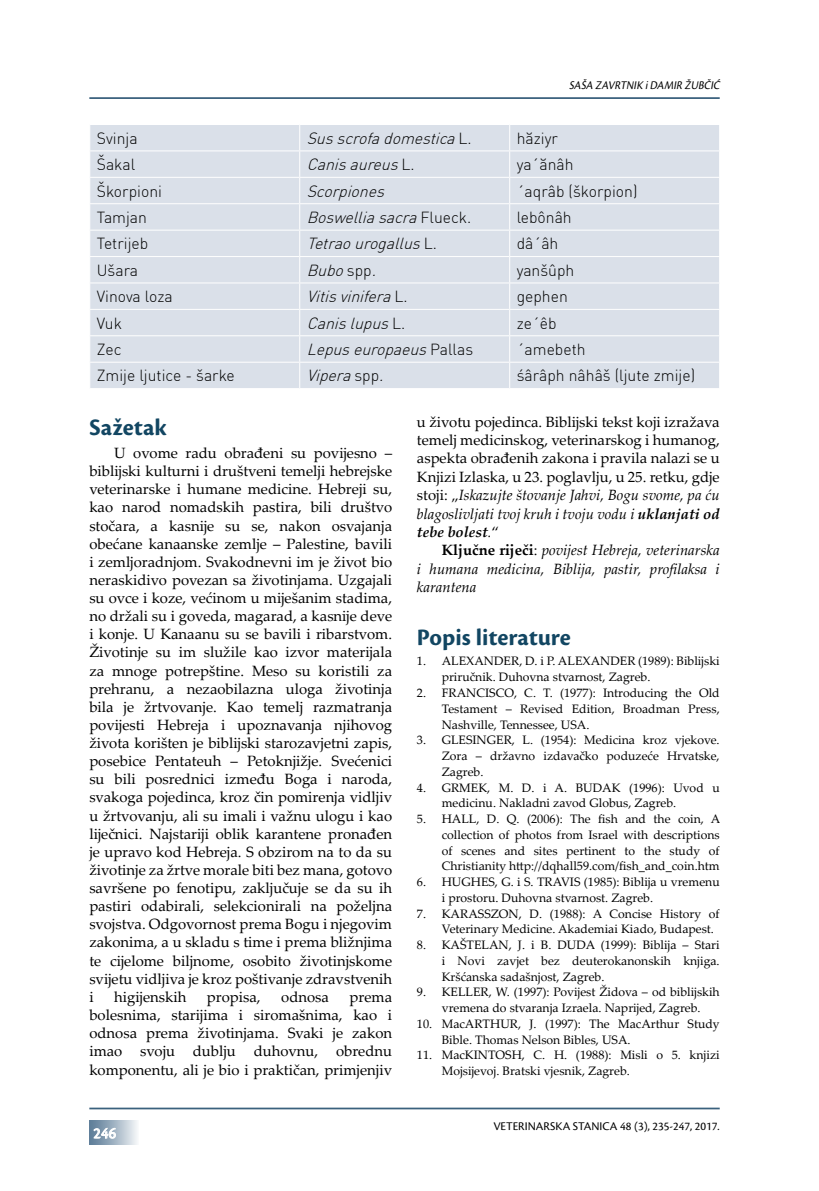
<style>
.page{position:relative;width:819px;height:1191px;background:#fff}
.page>*{position:absolute;margin:0;border:0;box-sizing:border-box;transform-origin:0 0}
.t1{font:700 24.5px "Cronos Pro";letter-spacing:.005em;color:#124662}
.t2{font:15.75px "DIN Lt";color:#000}
.t3{font:italic 15.75px "DIN Lt";color:#000}
.t4{font:15.75px "Cronos Pro";color:#fff}
.t5{font:14.88px/18.2px "Palatino Linotype";color:#000;text-align:justify}
.t6{font:italic 14.88px/18.4px "Palatino Linotype";color:#000;text-align:justify}
.t7{font:12.25px/15.8px "Palatino Linotype";color:#000}
.t8{font:12.25px "Cronos Pro";color:#000}
.t9{font:italic 12.25px "Cronos Pro";color:#000;scale:.9 1}
.s1{font-style:normal}
.s2{font-style:italic}
.s3{font-weight:700;font-style:italic}
.s4{font-weight:700;font-style:normal}
</style>
<div class="page">
<hr style="left:89px;top:1107px;width:630px;height:2px;background:#3a617d">
<hr style="left:89px;top:97px;width:630px;height:2px;background:#3a617d">
<div style="left:89px;top:1120px;width:50px;height:25px;background:linear-gradient(to right,#547592,#f0f3f6)"></div>
<svg style="left:93px;top:1126px;width:23px;height:13px"></svg>
<div style="left:90px;top:125px;width:629px;height:263px;background:#dae0e9"></div>
<hr style="left:89px;top:150px;width:211px;height:1px;background:#fff">
<hr style="left:300px;top:150px;width:209px;height:1px;background:#fff">
<hr style="left:509px;top:150px;width:211px;height:1px;background:#fff">
<hr style="left:89px;top:177px;width:211px;height:1px;background:#fff">
<hr style="left:300px;top:177px;width:209px;height:1px;background:#fff">
<hr style="left:509px;top:177px;width:211px;height:1px;background:#fff">
<hr style="left:89px;top:203px;width:211px;height:1px;background:#fff">
<hr style="left:300px;top:203px;width:209px;height:1px;background:#fff">
<hr style="left:509px;top:203px;width:211px;height:1px;background:#fff">
<hr style="left:89px;top:230px;width:211px;height:1px;background:#fff">
<hr style="left:300px;top:230px;width:209px;height:1px;background:#fff">
<hr style="left:509px;top:230px;width:211px;height:1px;background:#fff">
<hr style="left:89px;top:256px;width:211px;height:1px;background:#fff">
<hr style="left:300px;top:256px;width:209px;height:1px;background:#fff">
<hr style="left:509px;top:256px;width:211px;height:1px;background:#fff">
<hr style="left:89px;top:282px;width:211px;height:1px;background:#fff">
<hr style="left:300px;top:282px;width:209px;height:1px;background:#fff">
<hr style="left:509px;top:282px;width:211px;height:1px;background:#fff">
<hr style="left:89px;top:309px;width:211px;height:1px;background:#fff">
<hr style="left:300px;top:309px;width:209px;height:1px;background:#fff">
<hr style="left:509px;top:309px;width:211px;height:1px;background:#fff">
<hr style="left:89px;top:335px;width:211px;height:1px;background:#fff">
<hr style="left:300px;top:335px;width:209px;height:1px;background:#fff">
<hr style="left:509px;top:335px;width:211px;height:1px;background:#fff">
<hr style="left:89px;top:362px;width:211px;height:1px;background:#fff">
<hr style="left:300px;top:362px;width:209px;height:1px;background:#fff">
<svg style="left:299px;top:125px;width:1px;height:263px"></svg>
<hr style="left:509px;top:362px;width:211px;height:1px;background:#fff">
<svg style="left:509px;top:125px;width:1px;height:263px"></svg>
<p class="t9" style="left:569px;top:78px;width:172px">SAŠA ZAVRTNIK IDAMIR ŽUBČIĆ</p>
<p class="t2" style="left:97px;top:128px;width:42px">Svinja</p>
<p class="t3" style="left:307px;top:128px;width:166px">Susscrofadomestica<span class="s1">L .</span></p>
<p class="t2" style="left:516px;top:128px;width:43px">hăziyr</p>
<p class="t2" style="left:97px;top:154px;width:40px">Šakal</p>
<p class="t3" style="left:307px;top:154px;width:109px">Canisaureus<span class="s1">L .</span></p>
<p class="t2" style="left:516px;top:154px;width:58px">ya´ănâh</p>
<p class="t2" style="left:97px;top:180px;width:67px">Škorpioni</p>
<p class="t3" style="left:307px;top:180px;width:84px">Scorpiones</p>
<p class="t2" style="left:516px;top:180px;width:122px">´aqrâb (škorpion)</p>
<p class="t2" style="left:97px;top:207px;width:52px">Tamjan</p>
<p class="t3" style="left:307px;top:207px;width:166px">Boswelliasacra<span class="s1">F l u e c k .</span></p>
<p class="t2" style="left:516px;top:207px;width:57px">lebônâh</p>
<p class="t2" style="left:97px;top:233px;width:53px">Tetrijeb</p>
<p class="t3" style="left:307px;top:233px;width:132px">Tetraourogallus<span class="s1">L .</span></p>
<p class="t2" style="left:516px;top:233px;width:43px">dâ´âh</p>
<p class="t2" style="left:97px;top:260px;width:43px">Ušara</p>
<p class="t3" style="left:307px;top:260px;width:76px">Bubo<span class="s1">s p p</span> .</p>
<p class="t2" style="left:516px;top:260px;width:59px">yanšûph</p>
<p class="t2" style="left:97px;top:286px;width:78px">Vinova loza</p>
<p class="t3" style="left:307px;top:286px;width:102px">Vitisvinifera<span class="s1">L .</span></p>
<p class="t2" style="left:516px;top:286px;width:53px">gephen</p>
<p class="t2" style="left:97px;top:312px;width:27px">Vuk</p>
<p class="t3" style="left:307px;top:312px;width:100px">Canislupus<span class="s1">L .</span></p>
<p class="t2" style="left:516px;top:312px;width:41px">ze´êb</p>
<p class="t2" style="left:97px;top:339px;width:26px">Zec</p>
<p class="t3" style="left:307px;top:339px;width:168px">Lepuseuropaeus<span class="s1">P a l l a s</span></p>
<p class="t2" style="left:516px;top:339px;width:70px">´amebeth</p>
<p class="t2" style="left:97px;top:365px;width:140px">Zmije ljutice - šarke</p>
<p class="t3" style="left:307px;top:365px;width:83px">Vipera<span class="s1">s p p</span> .</p>
<p class="t2" style="left:516px;top:365px;width:180px">śârâph nâhâš (ljute zmije)</p>
<h1 class="t1" style="left:89px;top:413px;width:79px">Sažetak</h1>
<p class="t5" style="left:89px;top:443px;width:304px;text-indent:25px">U ovome radu obrađeni su povijesno – biblijski kulturni i društveni temelji hebrejske veterinarske i humane medicine. Hebreji su, kao narod nomadskih pastira, bili društvo stočara, a kasnije su se, nakon osvajanja obećane kanaanske zemlje – Palestine, bavili i zemljoradnjom. Svakodnevni im je život bio neraskidivo povezan sa životinjama. Uzgajali su ovce i koze, većinom u miješanim stadima, no držali su i goveda, magarad, a kasnije deve i konje. U Kanaanu su se bavili i ribarstvom.<br>Životinje su im služile kao izvor materijala za mnoge potrepštine. Meso su koristili za prehranu, a nezaobilazna uloga životinja bila je žrtvovanje. Kao temelj razmatranja povijesti Hebreja i upoznavanja njihovog života korišten je biblijski starozavjetni zapis, posebice Pentateuh – Petoknjižje. Svećenici su bili posrednici između Boga i naroda, svakoga pojedinca, kroz čin pomirenja vidljiv u žrtvovanju, ali su imali i važnu ulogu i kao liječnici. Najstariji oblik karantene pronađen je upravo kod Hebreja. S obzirom na to da su životinje za žrtve morale biti bez mana, gotovo savršene po fenotipu, zaključuje se da su ih pastiri odabirali, selekcionirali na poželjna svojstva. Odgovornost prema Bogu i njegovim zakonima, a u skladu s time i prema bližnjima te cijelome biljnome, osobito životinjskome svijetu vidljiva je kroz poštivanje zdravstvenih i</p>
<p class="t5" style="left:114px;top:987px;width:74px">higijenskih</p>
<p class="t5" style="left:207px;top:987px;width:55px">propisa,</p>
<p class="t5" style="left:281px;top:987px;width:49px">odnosa</p>
<p class="t5" style="left:89px;top:987px;width:304px;text-indent:260px">prema bolesnima, starijima i siromašnima, kao i odnosa prema životinjama. Svaki je zakon imao svoju dublju duhovnu, obrednu komponentu, ali je bio i praktičan, primjenjiv</p>
<p class="t4" style="left:93px;top:1124px;width:24px">246</p>
<p class="t5" style="left:417px;top:412px;width:304px">u životu pojedinca. Biblijski tekst koji izražava temelj medicinskog, veterinarskog i humanog, aspekta obrađenih zakona i pravila nalazi se u Knjizi Izlaska, u 23. poglavlju, u 25. retku, gdje stoji: „<span class="s2">Iskazujte štovanje Jahvi, Bogu svome, pa ću blagoslivljati tvoj kruh i tvoju vodu i</span> <span class="s3">uklanjati od tebe bolest</span><span class="s2">.</span>“</p>
<p class="t6" style="left:417px;top:540px;width:304px;text-indent:25px"><span class="s4">Ključne riječi</span><span class="s1">:</span> povijest Hebreja, veterinarska i humana medicina, Biblija, pastir, profilaksa i karantena</p>
<h1 class="t1" style="left:417px;top:623px;width:155px">Popis literature</h1>
<p class="t7" style="left:441px;top:653px;width:279px;text-indent:-25px">1. ALEXANDER, D. i P. ALEXANDER (1989): Biblijski priručnik. Duhovna stvarnost, Zagreb.</p>
<p class="t7" style="left:441px;top:684px;width:279px;text-align:justify;text-indent:-25px">2. FRANCISCO, C. T. (1977): Introducing the Old Testament – Revised Edition, Broadman Press, Nashville, Tennessee, USA.</p>
<p class="t7" style="left:441px;top:731px;width:279px;text-align:justify;text-indent:-25px">3. GLESINGER, L. (1954): Medicina kroz vjekove.<br>Zora – državno izdavačko poduzeće Hrvatske, Zagreb.</p>
<p class="t7" style="left:441px;top:779px;width:279px;text-indent:-25px">4. GRMEK, M. D. i A. BUDAK (1996): Uvod u medicinu. Nakladni zavod Globus, Zagreb.</p>
<p class="t7" style="left:441px;top:810px;width:280px;text-align:justify;text-indent:-25px">5. HALL, D. Q. (2006): The fish and the coin, A collection of photos from Israel with descriptions of scenes and sites pertinent to the study of Christianity http://dqhall59.com/fish_and_coin.htm</p>
<p class="t7" style="left:441px;top:873px;width:279px;text-indent:-25px">6. HUGHES, G. i S. TRAVIS (1985): Biblija u vremenu i prostoru. Duhovna stvarnost. Zagreb.</p>
<p class="t7" style="left:441px;top:905px;width:279px;text-indent:-25px">7. KARASSZON, D. (1988): A Concise History of<br>Veterinary Medicine. Akademiai Kiado, Budapest.</p>
<p class="t7" style="left:441px;top:936px;width:279px;text-align:justify;text-indent:-25px">8. KAŠTELAN, J. i B. DUDA (1999): Biblija – Stari i Novi zavjet bez deuterokanonskih knjiga.<br>Kršćanska sadašnjost, Zagreb.</p>
<p class="t7" style="left:417px;top:984px;width:304px;text-align:center">9. KELLER, W. (1997): Povijest Židova – od biblijskih vremena do stvaranja Izraela. Naprijed, Zagreb.</p>
<p class="t7" style="left:441px;top:1015px;width:279px;text-indent:-25px">10. MacARTHUR, J. (1997): The MacArthur Study<br>Bible. Thomas Nelson Bibles, USA.</p>
<p class="t7" style="left:441px;top:1047px;width:279px;text-indent:-25px">11. MacKINTOSH, C. H. (1988): Misli o 5. knjizi<br>Mojsijevoj. Bratski vjesnik, Zagreb.</p>
<p class="t8" style="left:493px;top:1119px;width:33px">VETERINAR</p>
<p class="t8" style="left:550px;top:1119px;width:35px">SKA STANI</p>
<p class="t8" style="left:602px;top:1119px;width:119px">CA 48 (3), 235-247, 2017.</p>
</div>
